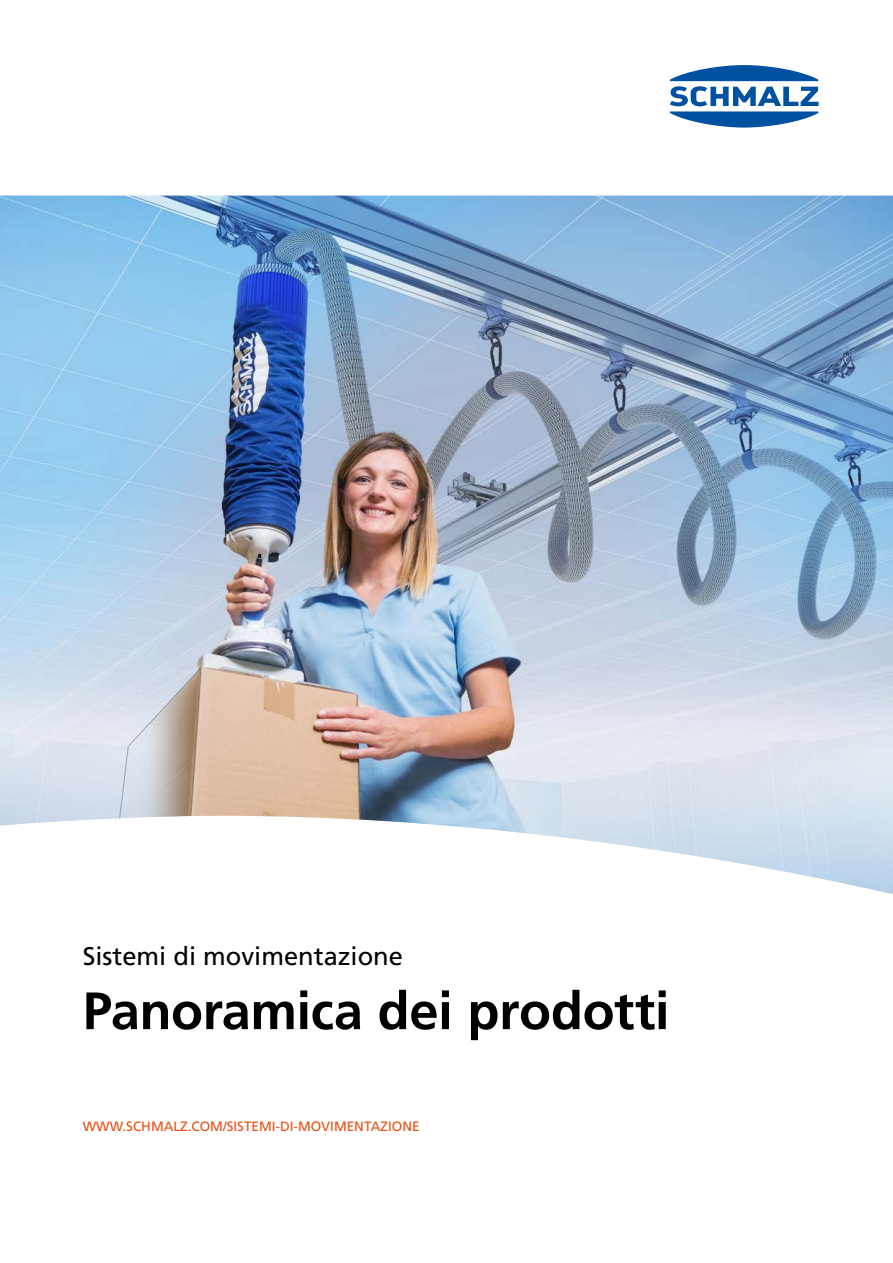
<style>
.page{position:relative;width:893px;height:1263px;background:#fff}
.page>*{position:absolute;margin:0;border:0;box-sizing:border-box;transform-origin:0 0}
.t1{font:700 52.5px "Frutiger LT";letter-spacing:-.01em;color:#000}
.t2{font:25.5px "Frutiger LT";color:#000}
.t3{font:13.5px "Frutiger LT";color:#e94e0f}
</style>
<div class="page">
<img style="left:0;top:196px;width:893px;height:698px">
<svg style="left:669px;top:65px;width:150px;height:63px"></svg>
<h2 class="t2" style="left:83px;top:941px;width:322px">Sistemi di movimentazione</h2>
<h1 class="t1" style="left:83px;top:980px;width:588px">Panoramica dei prodotti</h1>
<p class="t3" style="left:83px;top:1118px;width:338px">WWW.SCHMALZ.COM/SISTEMI-DI-MOVIMENTAZIONE</p>
</div>
